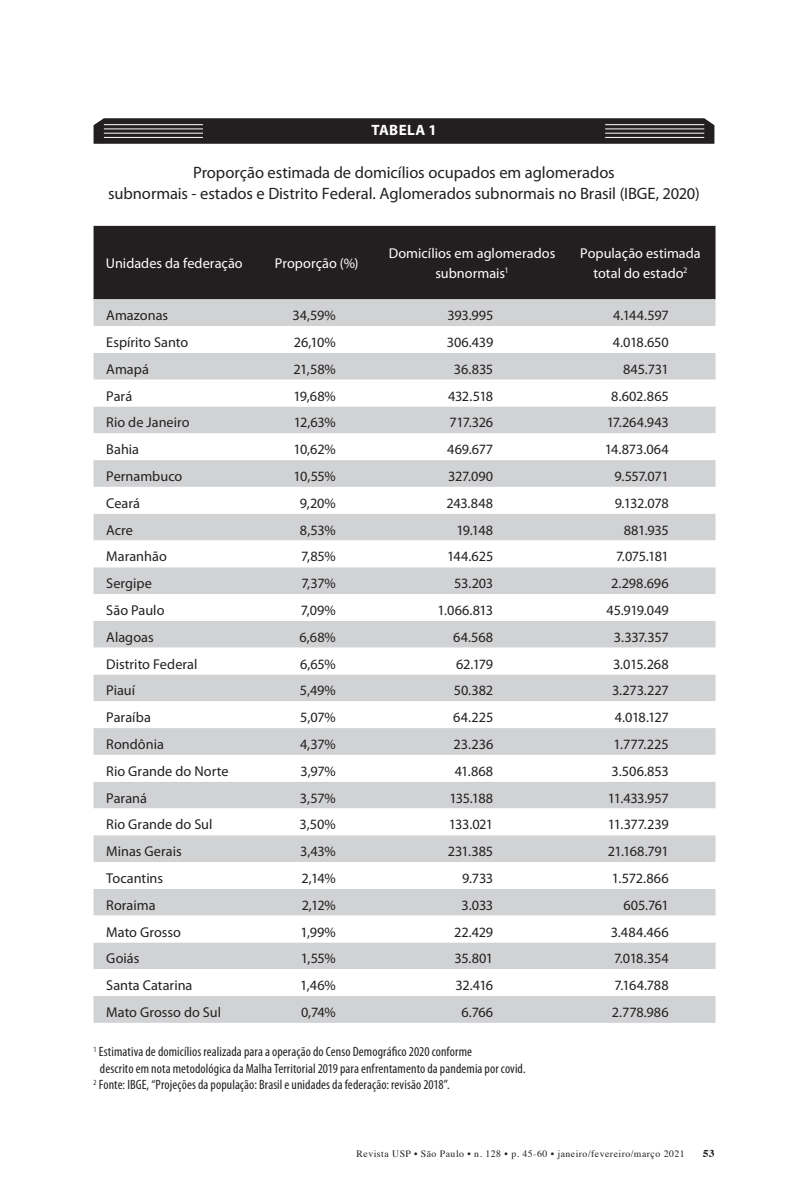
<style>
.page{position:relative;width:808px;height:1191px;background:#fff}
.page>*{position:absolute;margin:0;border:0;box-sizing:border-box;transform-origin:0 0}
.t1{font:16.5px/21px "Myriad Pro";letter-spacing:-.005em;color:#231f20;text-align:center}
.t2{font:700 15px "Myriad Pro";color:#fff}
.t3{font:14.25px "Myriad Pro";letter-spacing:-.005em;color:#231f20}
.t4{font:14.25px/19.5px "Myriad Pro";letter-spacing:.005em;color:#fff;text-align:center}
.t5{font:condensed 13.5px "Myriad Pro";letter-spacing:.005em;color:#231f20}
.t6{font:700 10.5px "Times";color:#231f20;scale:1.1 1}
.t7{font:9.75px "Times";letter-spacing:.05em;color:#231f20}
</style>
<div class="page">
<div style="left:94px;top:226px;width:621px;height:73px;background:#231f20"></div>
<div style="left:94px;top:299px;width:621px;height:723px;background:#d1d2d4"></div>
<svg style="left:94px;top:326px;width:621px;height:670px"></svg>
<svg style="left:94px;top:118px;width:620px;height:26px;background:#2b2728"></svg>
<hr style="left:104px;top:124px;width:99px;height:1px;background:#fff">
<hr style="left:104px;top:129px;width:99px;height:1px;background:#fff">
<hr style="left:104px;top:133px;width:99px;height:1px;background:#fff">
<hr style="left:104px;top:137px;width:99px;height:1px;background:#fff">
<hr style="left:605px;top:124px;width:99px;height:1px;background:#fff">
<hr style="left:605px;top:129px;width:99px;height:1px;background:#fff">
<hr style="left:605px;top:133px;width:99px;height:1px;background:#fff">
<hr style="left:605px;top:137px;width:99px;height:1px;background:#fff">
<p class="t2" style="left:371px;top:121px;width:18px">TABELA</p>
<p class="t2" style="left:428px;top:121px;width:10px">1</p>
<p class="t1" style="left:108px;top:162px;width:593px">Proporção estimada de domicílios ocupados em aglomerados<br>subnormais - estados e Distrito Federal. Aglomerados subnormais no Brasil (IBGE, 2020)</p>
<p class="t4" style="left:106px;top:253px;width:138px">Unidades da federação</p>
<p class="t4" style="left:275px;top:253px;width:85px">Proporção (%)</p>
<p class="t4" style="left:389px;top:243px;width:168px">Domicílios em aglomerados subnormais<sup>1</sup></p>
<p class="t4" style="left:580px;top:243px;width:122px">População estimada total do estado<sup>2</sup></p>
<p class="t3" style="left:106px;top:306px;width:63px">Amazonas</p>
<p class="t3" style="left:292px;top:306px;width:45px">34,59%</p>
<p class="t3" style="left:447px;top:306px;width:47px">393.995</p>
<p class="t3" style="left:613px;top:306px;width:57px">4.144.597</p>
<p class="t3" style="left:106px;top:333px;width:84px">Espírito Santo</p>
<p class="t3" style="left:294px;top:333px;width:43px">26,10%</p>
<p class="t3" style="left:447px;top:333px;width:48px">306.439</p>
<p class="t3" style="left:613px;top:333px;width:57px">4.018.650</p>
<p class="t3" style="left:106px;top:360px;width:44px">Amapá</p>
<p class="t3" style="left:294px;top:360px;width:44px">21,58%</p>
<p class="t3" style="left:454px;top:360px;width:41px">36.835</p>
<p class="t3" style="left:623px;top:360px;width:47px">845.731</p>
<p class="t3" style="left:106px;top:387px;width:27px">Pará</p>
<p class="t3" style="left:293px;top:387px;width:44px">19,68%</p>
<p class="t3" style="left:448px;top:387px;width:47px">432.518</p>
<p class="t3" style="left:611px;top:387px;width:59px">8.602.865</p>
<p class="t3" style="left:106px;top:414px;width:85px">Rio de Janeiro</p>
<p class="t3" style="left:294px;top:414px;width:44px">12,63%</p>
<p class="t3" style="left:450px;top:414px;width:45px">717.326</p>
<p class="t3" style="left:607px;top:414px;width:64px">17.264.943</p>
<p class="t3" style="left:106px;top:440px;width:34px">Bahia</p>
<p class="t3" style="left:293px;top:440px;width:44px">10,62%</p>
<p class="t3" style="left:447px;top:440px;width:48px">469.677</p>
<p class="t3" style="left:605px;top:440px;width:65px">14.873.064</p>
<p class="t3" style="left:106px;top:467px;width:78px">Pernambuco</p>
<p class="t3" style="left:294px;top:467px;width:44px">10,55%</p>
<p class="t3" style="left:448px;top:467px;width:47px">327.090</p>
<p class="t3" style="left:614px;top:467px;width:56px">9.557.071</p>
<p class="t3" style="left:106px;top:494px;width:35px">Ceará</p>
<p class="t3" style="left:300px;top:494px;width:38px">9,20%</p>
<p class="t3" style="left:446px;top:494px;width:48px">243.848</p>
<p class="t3" style="left:615px;top:494px;width:56px">9.132.078</p>
<p class="t3" style="left:106px;top:521px;width:28px">Acre</p>
<p class="t3" style="left:300px;top:521px;width:37px">8,53%</p>
<p class="t3" style="left:456px;top:521px;width:38px">19.148</p>
<p class="t3" style="left:624px;top:521px;width:46px">881.935</p>
<p class="t3" style="left:106px;top:548px;width:62px">Maranhão</p>
<p class="t3" style="left:301px;top:548px;width:36px">7,85%</p>
<p class="t3" style="left:447px;top:548px;width:48px">144.625</p>
<p class="t3" style="left:616px;top:548px;width:54px">7.075.181</p>
<p class="t3" style="left:106px;top:574px;width:47px">Sergipe</p>
<p class="t3" style="left:301px;top:574px;width:36px">7,37%</p>
<p class="t3" style="left:454px;top:574px;width:41px">53.203</p>
<p class="t3" style="left:611px;top:574px;width:59px">2.298.696</p>
<p class="t3" style="left:106px;top:601px;width:60px">São Paulo</p>
<p class="t3" style="left:301px;top:601px;width:37px">7,09%</p>
<p class="t3" style="left:438px;top:601px;width:57px">1.066.813</p>
<p class="t3" style="left:607px;top:601px;width:64px">45.919.049</p>
<p class="t3" style="left:106px;top:628px;width:49px">Alagoas</p>
<p class="t3" style="left:299px;top:628px;width:38px">6,68%</p>
<p class="t3" style="left:453px;top:628px;width:42px">64.568</p>
<p class="t3" style="left:614px;top:628px;width:56px">3.337.357</p>
<p class="t3" style="left:106px;top:655px;width:93px">Distrito Federal</p>
<p class="t3" style="left:300px;top:655px;width:37px">6,65%</p>
<p class="t3" style="left:456px;top:655px;width:39px">62.179</p>
<p class="t3" style="left:613px;top:655px;width:57px">3.015.268</p>
<p class="t3" style="left:106px;top:681px;width:30px">Piauí</p>
<p class="t3" style="left:300px;top:681px;width:38px">5,49%</p>
<p class="t3" style="left:454px;top:681px;width:41px">50.382</p>
<p class="t3" style="left:612px;top:681px;width:58px">3.273.227</p>
<p class="t3" style="left:106px;top:708px;width:46px">Paraíba</p>
<p class="t3" style="left:300px;top:708px;width:37px">5,07%</p>
<p class="t3" style="left:453px;top:708px;width:42px">64.225</p>
<p class="t3" style="left:615px;top:708px;width:55px">4.018.127</p>
<p class="t3" style="left:106px;top:735px;width:59px">Rondônia</p>
<p class="t3" style="left:300px;top:735px;width:37px">4,37%</p>
<p class="t3" style="left:454px;top:735px;width:41px">23.236</p>
<p class="t3" style="left:614px;top:735px;width:57px">1.777.225</p>
<p class="t3" style="left:106px;top:762px;width:124px">Rio Grande do Norte</p>
<p class="t3" style="left:300px;top:762px;width:37px">3,97%</p>
<p class="t3" style="left:455px;top:762px;width:40px">41.868</p>
<p class="t3" style="left:611px;top:762px;width:59px">3.506.853</p>
<p class="t3" style="left:106px;top:789px;width:42px">Paraná</p>
<p class="t3" style="left:300px;top:789px;width:37px">3,57%</p>
<p class="t3" style="left:449px;top:789px;width:45px">135.188</p>
<p class="t3" style="left:608px;top:789px;width:62px">11.433.957</p>
<p class="t3" style="left:106px;top:815px;width:108px">Rio Grande do Sul</p>
<p class="t3" style="left:300px;top:815px;width:38px">3,50%</p>
<p class="t3" style="left:449px;top:815px;width:46px">133.021</p>
<p class="t3" style="left:608px;top:815px;width:62px">11.377.239</p>
<p class="t3" style="left:106px;top:842px;width:77px">Minas Gerais</p>
<p class="t3" style="left:300px;top:842px;width:37px">3,43%</p>
<p class="t3" style="left:448px;top:842px;width:47px">231.385</p>
<p class="t3" style="left:608px;top:842px;width:62px">21.168.791</p>
<p class="t3" style="left:106px;top:869px;width:58px">Tocantins</p>
<p class="t3" style="left:302px;top:869px;width:36px">2,14%</p>
<p class="t3" style="left:462px;top:869px;width:33px">9.733</p>
<p class="t3" style="left:612px;top:869px;width:59px">1.572.866</p>
<p class="t3" style="left:106px;top:896px;width:51px">Roraima</p>
<p class="t3" style="left:302px;top:896px;width:36px">2,12%</p>
<p class="t3" style="left:462px;top:896px;width:33px">3.033</p>
<p class="t3" style="left:623px;top:896px;width:47px">605.761</p>
<p class="t3" style="left:106px;top:923px;width:76px">Mato Grosso</p>
<p class="t3" style="left:300px;top:923px;width:37px">1,99%</p>
<p class="t3" style="left:454px;top:923px;width:41px">22.429</p>
<p class="t3" style="left:611px;top:923px;width:59px">3.484.466</p>
<p class="t3" style="left:106px;top:949px;width:35px">Goiás</p>
<p class="t3" style="left:301px;top:949px;width:37px">1,55%</p>
<p class="t3" style="left:454px;top:949px;width:40px">35.801</p>
<p class="t3" style="left:614px;top:949px;width:56px">7.018.354</p>
<p class="t3" style="left:106px;top:976px;width:88px">Santa Catarina</p>
<p class="t3" style="left:300px;top:976px;width:37px">1,46%</p>
<p class="t3" style="left:456px;top:976px;width:39px">32.416</p>
<p class="t3" style="left:614px;top:976px;width:56px">7.164.788</p>
<p class="t3" style="left:106px;top:1003px;width:116px">Mato Grosso do Sul</p>
<p class="t3" style="left:301px;top:1003px;width:36px">0,74%</p>
<p class="t3" style="left:461px;top:1003px;width:33px">6.766</p>
<p class="t3" style="left:612px;top:1003px;width:58px">2.778.986</p>
<p class="t5" style="left:94px;top:1043px;width:380px"><sup>1</sup> Estimativa de domicílios realizada para a operação do Censo Demográfico 2020 conforme</p>
<p class="t5" style="left:100px;top:1060px;width:427px">descrito em nota metodológica da Malha Territorial 2019 para enfrentamento da pandemia por covid.</p>
<p class="t5" style="left:94px;top:1076px;width:358px"><sup>2</sup> Fonte: IBGE, “Projeções da população: Brasil e unidades da federação: revisão 2018”.</p>
<p class="t7" style="left:357px;top:1144px;width:330px">Revista USP • São Paulo • n. 128 • p. 45-60 • janeiro/fevereiro/março 2021</p>
<p class="t6" style="left:703px;top:1143px;width:12px">53</p>
</div>
